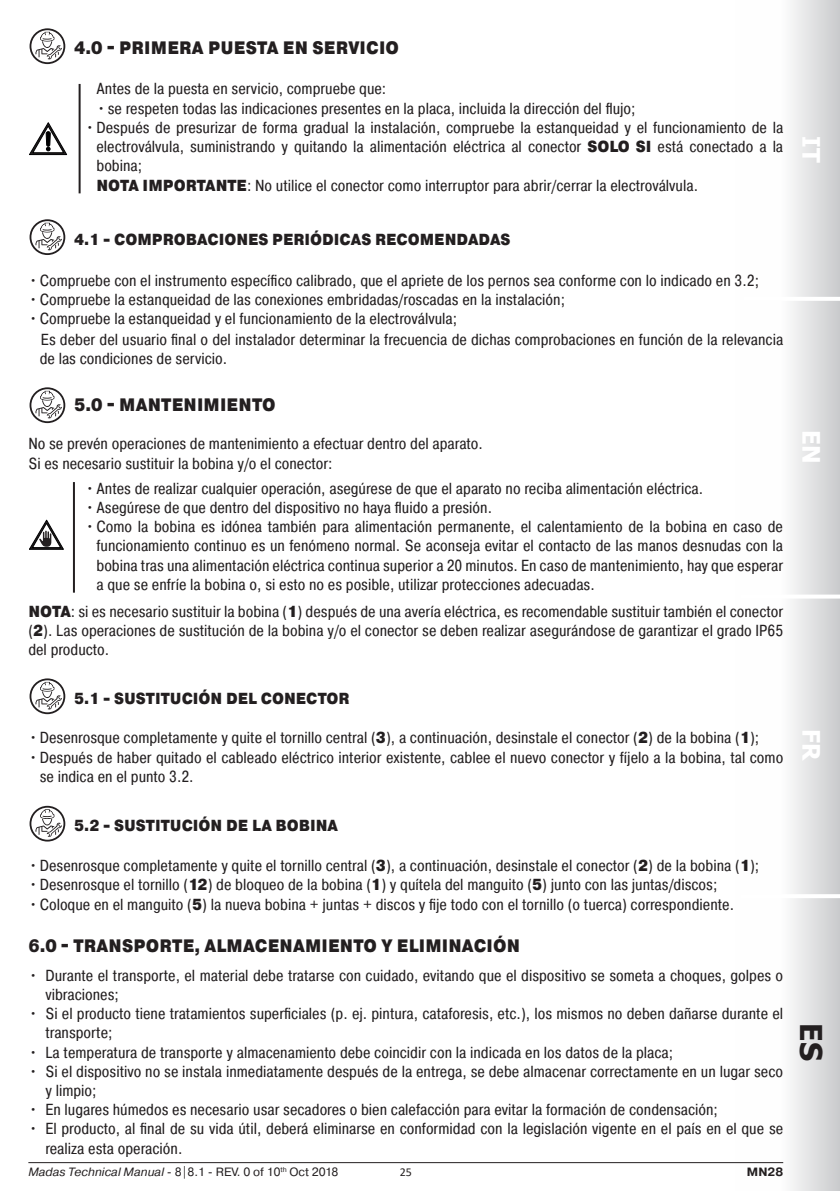
<style>
.page{position:relative;width:840px;height:1191px;background:#fff}
.page>*{position:absolute;margin:0;border:0;box-sizing:border-box;transform-origin:0 0}
.t1{font:700 30px "Tahoma";color:#231f20}
.t2{font:700 24px "Tahoma";color:#fff}
.t3{font:900 18px "Pragmatica Cond";letter-spacing:.01em;color:#231f20}
.t4{font:16px/19.2px "Pragmatica Cond";color:#231f20}
.t5{font:900 16px "Pragmatica Cond";color:#231f20}
.t6{font:12px "Pragmatica";color:#231f20}
.t7{font:700 12px "Pragmatica";color:#231f20}
.t8{font:12px "Calibri";color:#231f20}
.s1{font-weight:900}
.s2{font-style:italic}
</style>
<div class="page">
<div style="left:734px;top:0;width:105px;height:1191px;background:linear-gradient(to right,#fff,#d5d5d7)"></div>
<hr style="left:743px;top:297px;width:96px;height:4px;background:#fff">
<hr style="left:740px;top:594px;width:99px;height:4px;background:#fff">
<hr style="left:740px;top:894px;width:99px;height:4px;background:#fff">
<hr style="left:28px;top:1162px;width:754px;height:1px;background:#231f20">
<svg style="left:30px;top:28px;width:35px;height:36px"></svg>
<svg style="left:31px;top:30px;width:32px;height:32px"></svg>
<svg style="left:35px;top:32px;width:27px;height:27px"></svg>
<svg style="left:30px;top:219px;width:35px;height:36px"></svg>
<svg style="left:31px;top:221px;width:32px;height:32px"></svg>
<svg style="left:35px;top:223px;width:27px;height:27px"></svg>
<svg style="left:30px;top:387px;width:35px;height:36px"></svg>
<svg style="left:31px;top:389px;width:32px;height:32px"></svg>
<svg style="left:35px;top:391px;width:27px;height:27px"></svg>
<svg style="left:30px;top:678px;width:35px;height:36px"></svg>
<svg style="left:31px;top:680px;width:32px;height:32px"></svg>
<svg style="left:35px;top:682px;width:27px;height:27px"></svg>
<svg style="left:30px;top:806px;width:35px;height:35px"></svg>
<svg style="left:31px;top:807px;width:32px;height:32px"></svg>
<svg style="left:35px;top:809px;width:27px;height:28px"></svg>
<hr style="left:79px;top:84px;width:2px;height:109px;background:#231f20">
<svg style="left:29px;top:123px;width:38px;height:32px"></svg>
<div style="left:46px;top:132px;width:4px;height:14px;border:1px solid #000001;border-radius:2px"></div>
<hr style="left:73px;top:482px;width:2px;height:110px;background:#231f20">
<svg style="left:29px;top:520px;width:34px;height:29px"></svg>
<p class="t3" style="left:74px;top:36px;width:326px">4.0 - PRIMERA PUESTA EN SERVICIO</p>
<p class="t4" style="left:96px;top:79px;width:291px">Antes de la puesta en servicio, compruebe que:</p>
<p class="t4" style="left:96px;top:98px;width:540px">•se respeten todas las indicaciones presentes en la placa, incluida la dirección del flujo;</p>
<p class="t4" style="left:96px;top:118px;width:688px;text-align:justify;text-indent:-11px">•Después de presurizar de forma gradual la instalación, compruebe la estanqueidad y el funcionamiento de la electroválvula, suministrando y quitando la alimentación eléctrica al conector <span class="s1">SOLO SI</span> está conectado a la bobina;</p>
<p class="t4" style="left:96px;top:175px;width:602px"><span class="s1">NOTA IMPORTANTE</span>: No utilice el conector como interruptor para abrir/cerrar la electroválvula.</p>
<p class="t5" style="left:74px;top:229px;width:437px">4.1 - COMPROBACIONES PERIÓDICAS RECOMENDADAS</p>
<p class="t4" style="left:28px;top:271px;width:731px">•Compruebe con el instrumento específico calibrado, que el apriete de los pernos sea conforme con lo indicado en 3.2;</p>
<p class="t4" style="left:28px;top:290px;width:538px">•Compruebe la estanqueidad de las conexiones embridadas/roscadas en la instalación;</p>
<p class="t4" style="left:28px;top:309px;width:430px">•Compruebe la estanqueidad y el funcionamiento de la electroválvula;</p>
<p class="t4" style="left:40px;top:329px;width:744px">Es deber del usuario final o del instalador determinar la frecuencia de dichas comprobaciones en función de la relevancia de las condiciones de servicio.</p>
<p class="t3" style="left:74px;top:393px;width:203px">5.0 - MANTENIMIENTO</p>
<p class="t4" style="left:28px;top:434px;width:455px">No se prevén operaciones de mantenimiento a efectuar dentro del aparato.</p>
<p class="t4" style="left:28px;top:453px;width:305px">Si es necesario sustituir la bobina y/o el conector:</p>
<p class="t4" style="left:85px;top:478px;width:619px">•Antes de realizar cualquier operación, asegúrese de que el aparato no reciba alimentación eléctrica.</p>
<p class="t4" style="left:85px;top:498px;width:408px">•Asegúrese de que dentro del dispositivo no haya fluido a presión.</p>
<p class="t4" style="left:96px;top:517px;width:687px;text-align:justify;text-indent:-11px">•Como la bobina es idónea también para alimentación permanente, el calentamiento de la bobina en caso de funcionamiento continuo es un fenómeno normal. Se aconseja evitar el contacto de las manos desnudas con la bobina tras una alimentación eléctrica continua superior a 20 minutos. En caso de mantenimiento, hay que esperar a que se enfríe la bobina o, si esto no es posible, utilizar protecciones adecuadas.</p>
<p class="t4" style="left:28px;top:602px;width:756px;text-align:justify"><span class="s1">NOTA</span>: si es necesario sustituir la bobina (<span class="s1">1</span>) después de una avería eléctrica, es recomendable sustituir también el conector (<span class="s1">2</span>). Las operaciones de sustitución de la bobina y/o el conector se deben realizar asegurándose de garantizar el grado IP65 del producto.</p>
<p class="t5" style="left:74px;top:688px;width:277px">5.1 - SUSTITUCIÓN DEL CONECTOR</p>
<p class="t4" style="left:28px;top:728px;width:732px">•Desenrosque completamente y quite el tornillo central (<span class="s1">3</span>), a continuación, desinstale el conector (<span class="s1">2</span>) de la bobina (<span class="s1">1</span>);</p>
<p class="t4" style="left:40px;top:748px;width:744px;text-indent:-11px">•Después de haber quitado el cableado eléctrico interior existente, cablee el nuevo conector y fíjelo a la bobina, tal como se indica en el punto 3.2.</p>
<p class="t5" style="left:74px;top:815px;width:265px">5.2 - SUSTITUCIÓN DE LA BOBINA</p>
<p class="t4" style="left:28px;top:855px;width:732px">•Desenrosque completamente y quite el tornillo central (<span class="s1">3</span>), a continuación, desinstale el conector (<span class="s1">2</span>) de la bobina (<span class="s1">1</span>);</p>
<p class="t4" style="left:28px;top:875px;width:690px">•Desenrosque el tornillo (<span class="s1">12</span>) de bloqueo de la bobina (<span class="s1">1</span>) y quítela del manguito (<span class="s1">5</span>) junto con las juntas/discos;</p>
<p class="t4" style="left:28px;top:895px;width:706px">•Coloque en el manguito (<span class="s1">5</span>) la nueva bobina + juntas + discos y fije todo con el tornillo (o tuerca) correspondiente.</p>
<p class="t3" style="left:28px;top:934px;width:493px">6.0 - TRANSPORTE, ALMACENAMIENTO Y ELIMINACIÓN</p>
<p class="t4" style="left:45px;top:965px;width:739px;text-indent:-17px">• Durante el transporte, el material debe tratarse con cuidado, evitando que el dispositivo se someta a choques, golpes o vibraciones;</p>
<p class="t4" style="left:45px;top:1004px;width:738px;text-indent:-17px">• Si el producto tiene tratamientos superficiales (p. ej. pintura, cataforesis, etc.), los mismos no deben dañarse durante el transporte;</p>
<p class="t4" style="left:28px;top:1042px;width:646px">• La temperatura de transporte y almacenamiento debe coincidir con la indicada en los datos de la placa;</p>
<p class="t4" style="left:45px;top:1061px;width:738px;text-indent:-17px">• Si el dispositivo no se instala inmediatamente después de la entrega, se debe almacenar correctamente en un lugar seco y limpio;</p>
<p class="t4" style="left:28px;top:1100px;width:690px">• En lugares húmedos es necesario usar secadores o bien calefacción para evitar la formación de condensación;</p>
<p class="t4" style="left:45px;top:1119px;width:739px;text-indent:-17px">• El producto, al final de su vida útil, deberá eliminarse en conformidad con la legislación vigente en el país en el que se realiza esta operación.</p>
<p class="t6" style="left:28px;top:1164px;width:311px"><span class="s2">Madas Technical Manual</span> - 8|8.1 - REV. 0 of 10<sup>th</sup> Oct 2018</p>
<p class="t7" style="left:746px;top:1164px;width:38px">MN28</p>
<p class="t8" style="left:399px;top:1163px;width:14px">25</p>
<h2 class="t2" style="left:827px;top:136px;width:28px;rotate:90deg">IT</h2>
<h2 class="t2" style="left:827px;top:430px;width:35px;rotate:90deg">EN</h2>
<h2 class="t2" style="left:827px;top:728px;width:33px;rotate:90deg">FR</h2>
<h1 class="t1" style="left:831px;top:1023px;width:39px;rotate:90deg">ES</h1>
</div>
